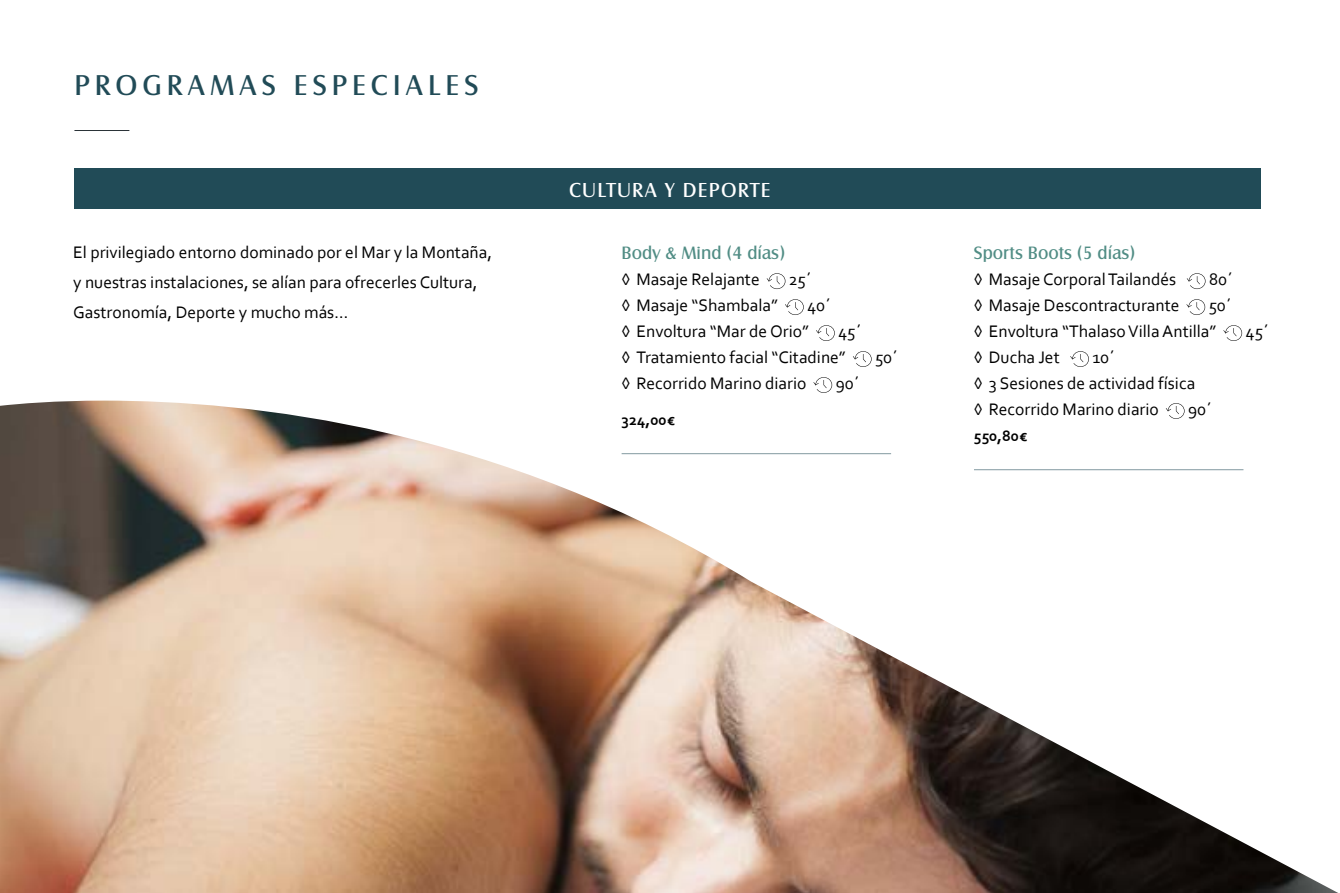
<style>
.page{position:relative;width:1340px;height:893px;background:#fff}
.page>*{position:absolute;margin:0;border:0;box-sizing:border-box;transform-origin:0 0}
.t1{font:29.75px "Castle TOT Boo";letter-spacing:.17em;color:#214b57}
.t2{font:21px "Castle TOT Boo";letter-spacing:.06em;color:#fff}
.t3{font:18.55px "Castle TOT Boo";color:#518d85}
.t4{font:17.5px/25.9px "Corbel";color:#000}
.t5{font:700 15.75px "Corbel";color:#000}
</style>
<div class="page">
<hr style="left:74px;top:130px;width:55px;height:1px;background:#2b3338">
<div style="left:74px;top:169px;width:1186px;height:40px;background:#214b57"></div>
<svg style="left:766px;top:273px;width:19px;height:16px"></svg>
<svg style="left:785px;top:299px;width:18px;height:16px"></svg>
<svg style="left:816px;top:325px;width:18px;height:16px"></svg>
<svg style="left:853px;top:351px;width:18px;height:16px"></svg>
<svg style="left:813px;top:377px;width:19px;height:16px"></svg>
<svg style="left:1186px;top:273px;width:19px;height:16px"></svg>
<svg style="left:1186px;top:299px;width:19px;height:16px"></svg>
<svg style="left:1223px;top:325px;width:19px;height:16px"></svg>
<svg style="left:1070px;top:351px;width:18px;height:16px"></svg>
<img style="left:0;top:401px;width:1338px;height:492px">
<h1 class="t1" style="left:74px;top:68px;width:405px">PROGRAMAS ESPECIALES</h1>
<p class="t4" style="left:73px;top:237px;width:420px;line-height:29.8px">El privilegiado entorno dominado por el Mar y la Montaña, y nuestras instalaciones, se alían para ofrecerles Cultura,<br>Gastronomía, Deporte y mucho más…</p>
<p class="t2" style="left:569px;top:178px;width:203px">CULTURA Y DEPORTE</p>
<p class="t3" style="left:621px;top:242px;width:165px">Body &amp; Mind (4 días)</p>
<p class="t4" style="left:621px;top:266px;width:140px">◊ Masaje Relajante</p>
<p class="t4" style="left:789px;top:266px;width:24px">25´</p>
<p class="t4" style="left:621px;top:292px;width:158px">◊ Masaje “Shambala”</p>
<p class="t4" style="left:621px;top:292px;width:211px;text-indent:186px">40´ ◊ Envoltura “Mar de Orio”</p>
<p class="t4" style="left:621px;top:318px;width:241px;text-indent:217px">45´ ◊ Tratamiento facial “Citadine”</p>
<p class="t4" style="left:621px;top:370px;width:186px">◊ Recorrido Marino diario</p>
<p class="t4" style="left:835px;top:370px;width:26px">90´</p>
<p class="t5" style="left:621px;top:410px;width:55px">324,00€</p>
<p class="t4" style="left:875px;top:344px;width:25px">50´</p>
<p class="t3" style="left:974px;top:242px;width:163px">Sports Boots (5 días)</p>
<p class="t4" style="left:974px;top:266px;width:204px">◊ Masaje Corporal Tailandés</p>
<p class="t4" style="left:1208px;top:266px;width:25px">80´</p>
<p class="t4" style="left:974px;top:292px;width:207px">◊ Masaje Descontracturante</p>
<p class="t4" style="left:974px;top:292px;width:259px;text-indent:235px">50´ ◊ Envoltura “Thalaso Villa Antilla”</p>
<p class="t4" style="left:974px;top:344px;width:223px;text-indent:118px">10´<br>◊ 3 Sesiones de actividad física ◊ Recorrido Marino diario</p>
<p class="t4" style="left:974px;top:344px;width:87px">◊ Ducha Jet</p>
<p class="t4" style="left:1187px;top:396px;width:26px">90´</p>
<p class="t5" style="left:974px;top:426px;width:55px">550,80€</p>
<p class="t4" style="left:1245px;top:318px;width:25px">45´</p>
</div>
